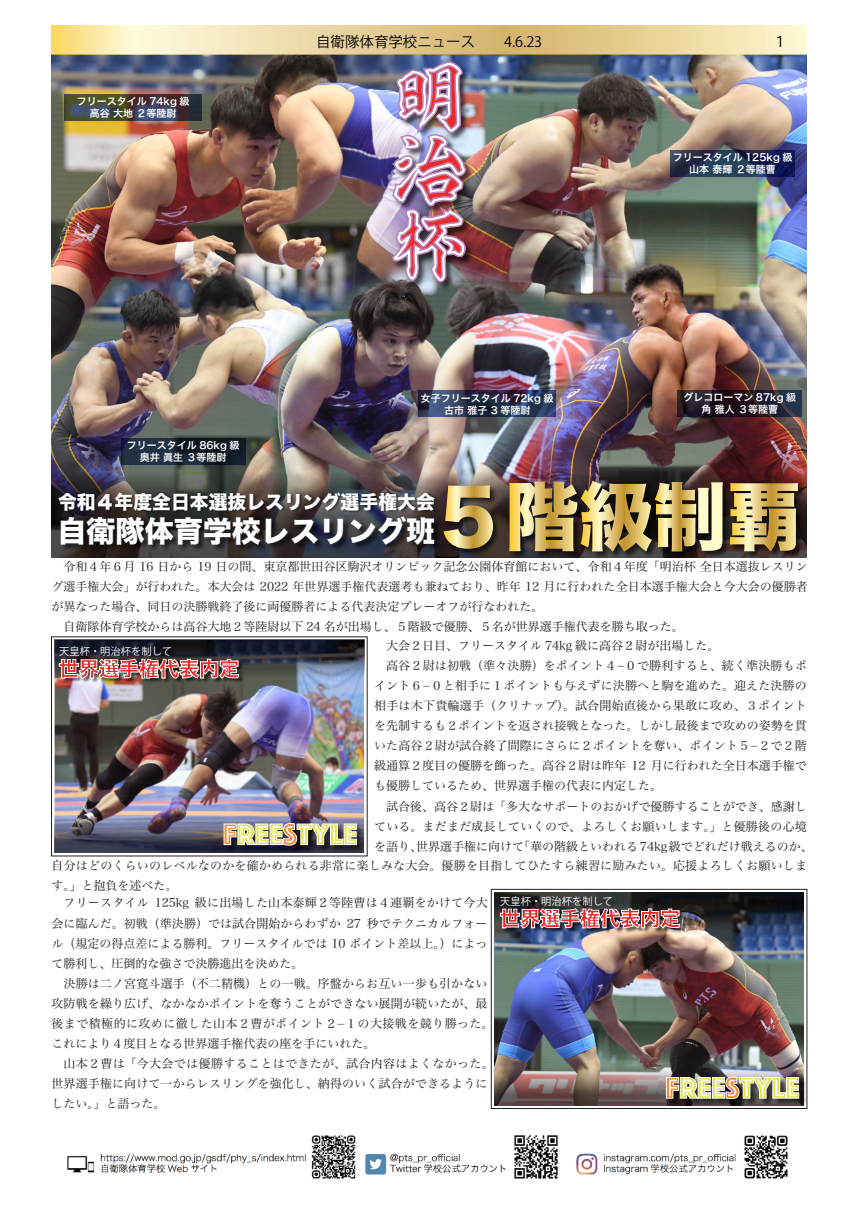
<style>
.page{position:relative;width:859px;height:1208px;background:#fff}
.page>*{position:absolute;margin:0;border:0;box-sizing:border-box;transform-origin:0 0}
.t1{font:29.1px "Hira Kaku Std N W8";color:#fff}
.t2{font:20px "Hira Kaku Std N W8";color:#ee2928}
.t3{font:18.8px "Hira Kaku Std N W8";color:#fff}
.t4{font:14.5px "Koz Go Pr 6 N";color:#030303}
.t5{font:12px/20px "Hira Min Pro N W3";color:#231f20}
.t6{font:12px "Hira Min Pro N W3";letter-spacing:.02em;color:#231f20}
.t7{font:10.3px "Koz Go Pr 6 N";color:#fff}
.t8{font:10px/12px "Hiragino Sans W6";color:#fff;text-align:center}
</style>
<div class="page">
<img style="left:52px;top:55px;width:755px;height:410px">
<svg style="left:52px;top:26px;width:755px;height:29px;background:#e9d69e"></svg>
<img style="left:52px;top:465px;width:755px;height:92px">
<img style="left:56px;top:514px;width:385px;height:44px">
<img style="left:441px;top:479px;width:366px;height:80px">
<svg style="left:443px;top:485px;width:50px;height:64px;background:#a38e5c"></svg>
<img style="left:509px;top:481px;width:214px;height:71px">
<svg style="left:730px;top:483px;width:68px;height:69px;background:#b79f60"></svg>
<svg style="left:419px;top:390px;width:137px;height:27px;background:#2a3554"></svg>
<svg style="left:121px;top:438px;width:124px;height:27px;background:#182331"></svg>
<svg style="left:677px;top:390px;width:125px;height:27px;background:#211b29"></svg>
<svg style="left:65px;top:95px;width:137px;height:26px;background:#404040"></svg>
<svg style="left:670px;top:150px;width:125px;height:27px;background:#1f2c50"></svg>
<img style="left:55px;top:489px;width:385px;height:35px">
<img style="left:67px;top:1135px;width:721px;height:44px">
<img style="left:388px;top:59px;width:89px;height:234px">
<img style="left:377px;top:59px;width:92px;height:226px">
<div style="left:51px;top:636px;width:316px;height:220px;background:linear-gradient(to right,#fff,#fff)"></div>
<img style="left:55px;top:697px;width:309px;height:97px">
<img style="left:55px;top:794px;width:309px;height:59px">
<img style="left:222px;top:821px;width:145px;height:34px">
<svg style="left:224px;top:823px;width:133px;height:22px"></svg>
<svg style="left:55px;top:640px;width:309px;height:57px;background:#535b6d"></svg>
<img style="left:57px;top:657px;width:189px;height:37px">
<svg style="left:59px;top:646px;width:180px;height:33px;background:#6e6b6b"></svg>
<img style="left:57px;top:644px;width:126px;height:25px">
<svg style="left:491px;top:889px;width:316px;height:219px"></svg>
<img style="left:494px;top:949px;width:310px;height:97px">
<img style="left:494px;top:1046px;width:310px;height:59px">
<img style="left:664px;top:1074px;width:144px;height:35px">
<svg style="left:666px;top:1076px;width:133px;height:23px"></svg>
<img style="left:494px;top:892px;width:310px;height:57px">
<img style="left:498px;top:906px;width:189px;height:38px">
<svg style="left:500px;top:895px;width:180px;height:33px;background:#626469"></svg>
<img style="left:498px;top:894px;width:125px;height:24px">
<p class="t8" style="left:77px;top:95px;width:114px">フリースタイル 74kg 級高谷 大地 ２等陸尉</p>
<p class="t4" style="left:316px;top:34px;width:228px">自衛隊体育学校ニュース　　4.6.23</p>
<p class="t4" style="left:773px;top:34px;width:16px">１</p>
<p class="t8" style="left:673px;top:150px;width:121px">フリースタイル 125kg 級山本 泰輝 ２等陸曹</p>
<p class="t8" style="left:127px;top:439px;width:114px">フリースタイル 86kg 級奥井 眞生 ３等陸尉</p>
<p class="t8" style="left:421px;top:392px;width:134px">女子フリースタイル 72kg 級古市 雅子 3 等陸尉</p>
<p class="t8" style="left:683px;top:391px;width:114px">グレコローマン 87kg 級角 雅人 ３等陸曹</p>
<h3 class="t3" style="left:58px;top:491px;width:378px">令和４年度全日本選抜レスリング選手権大会</h3>
<h1 class="t1" style="left:58px;top:515px;width:379px">自衛隊体育学校レスリング班</h1>
<p class="t5" style="left:52px;top:555px;width:758px">　令和４年６月 16 日から 19 日の間、東京都世田谷区駒沢オリンピック記念公園体育館において、令和４年度「明治杯 全日本選抜レスリン</p>
<p class="t5" style="left:52px;top:575px;width:758px">グ選手権大会」が行われた。本大会は 2022 年世界選手権代表選考も兼ねており、昨年 12 月に行われた全日本選手権大会と今大会の優勝者</p>
<p class="t5" style="left:52px;top:595px;width:493px">が異なった場合、同日の決勝戦終了後に両優勝者による代表決定プレーオフが行なわれた。</p>
<p class="t5" style="left:52px;top:615px;width:634px">　自衛隊体育学校からは高谷大地２等陸尉以下 24 名が出場し、５階級で優勝、５名が世界選手権代表を勝ち取った。</p>
<p class="t5" style="left:374px;top:635px;width:347px">　大会２日目、フリースタイル 74kg 級に高谷２尉が出場した。</p>
<p class="t5" style="left:374px;top:655px;width:434px">　高谷２尉は初戦（準々決勝）をポイント４-０で勝利すると、続く準決勝もポ</p>
<p class="t5" style="left:374px;top:675px;width:434px">イント６-０と相手に１ポイントも与えずに決勝へと駒を進めた。迎えた決勝の</p>
<p class="t6" style="left:374px;top:695px;width:434px">相手は木下貴輪選手（クリナップ）。試合開始直後から果敢に攻め、３ポイント</p>
<p class="t5" style="left:374px;top:715px;width:434px">を先制するも２ポイントを返され接戦となった。しかし最後まで攻めの姿勢を貫</p>
<p class="t5" style="left:374px;top:735px;width:434px">いた高谷２尉が試合終了間際にさらに２ポイントを奪い、ポイント５-２で２階</p>
<p class="t5" style="left:374px;top:755px;width:434px">級通算２度目の優勝を飾った。高谷２尉は昨年 12 月に行われた全日本選手権で</p>
<p class="t5" style="left:374px;top:775px;width:289px">も優勝しているため、世界選手権の代表に内定した。</p>
<p class="t5" style="left:374px;top:795px;width:434px">　試合後、高谷２尉は「多大なサポートのおかげで優勝することができ、感謝し</p>
<p class="t6" style="left:374px;top:815px;width:434px">ている。まだまだ成長していくので、よろしくお願いします。」と優勝後の心境</p>
<p class="t5" style="left:374px;top:835px;width:440px">を語り、世界選手権に向けて「華の階級といわれる74kg級でどれだけ戦えるのか、</p>
<p class="t7" style="left:59px;top:646px;width:115px">天皇杯・明治杯を制して</p>
<h2 class="t2" style="left:59px;top:657px;width:182px">世界選手権代表内定</h2>
<p class="t5" style="left:52px;top:854px;width:757px">自分はどのくらいのレベルなのかを確かめられる非常に楽しみな大会。優勝を目指してひたすら練習に励みたい。応援よろしくお願いします。」と抱負を述べた。</p>
<p class="t5" style="left:52px;top:892px;width:444px">　フリースタイル 125kg 級に出場した山本泰輝２等陸曹は４連覇をかけて今大会に臨んだ。初戦（準決勝）では試合開始からわずか 27 秒でテクニカルフォール（規定の得点差による勝利。フリースタイルでは 10 ポイント差以上。）によって勝利し、圧倒的な強さで決勝進出を決めた。<br>　決勝は二ノ宮寛斗選手（不二精機）との一戦。序盤からお互い一歩も引かない攻防戦を繰り広げ、なかなかポイントを奪うことができない展開が続いたが、最後まで積極的に攻めに徹した山本２曹がポイント２-１の大接戦を競り勝った。これにより４度目となる世界選手権代表の座を手にいれた。<br>　山本２曹は「今大会では優勝することはできたが、試合内容はよくなかった。世界選手権に向けて一からレスリングを強化し、納得のいく試合ができるようにしたい。」と語った。</p>
<p class="t7" style="left:500px;top:895px;width:115px">天皇杯・明治杯を制して</p>
<h2 class="t2" style="left:500px;top:907px;width:182px">世界選手権代表内定</h2>
</div>
